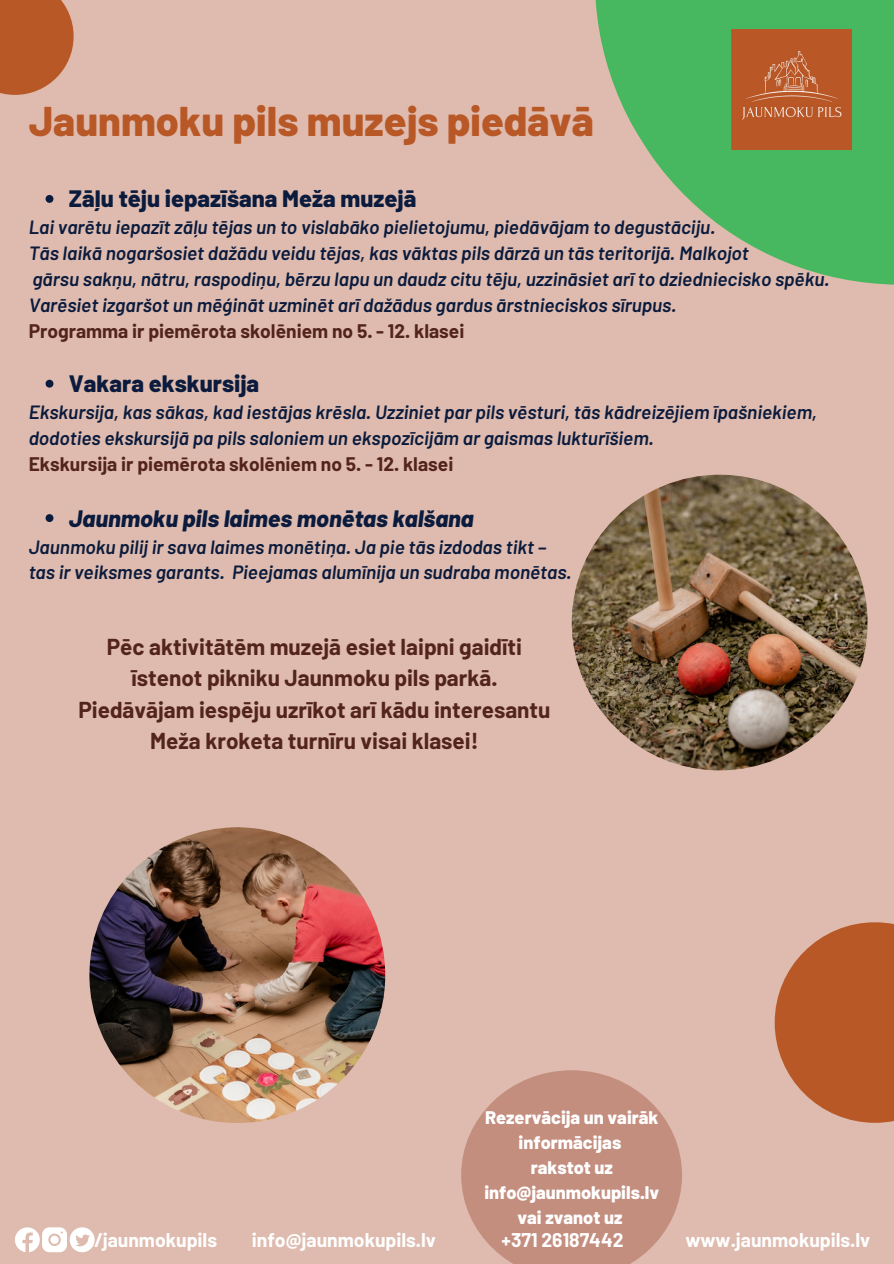
<style>
.page{position:relative;width:894px;height:1264px;background:#fff}
.page>*{position:absolute;margin:0;border:0;box-sizing:border-box;transform-origin:0 0}
.t1{font:800 41.4px "Barlow";color:#b95827}
.t2{font:800 23.7px "Barlow";color:#0b1b3d}
.t3{font:italic 800 23.7px "Barlow";color:#0b1b3d}
.t4{font:700 22.5px/31.5px "Barlow";color:#53241b;text-align:center}
.t5{font:700 19.35px "Barlow";color:#fff}
.t6{font:italic 600 19.2px/26px "Barlow";color:#0b1b3d}
.t7{font:700 19.2px "Barlow";color:#53241b}
.t8{font:800 18.15px/24.8px "Barlow";color:#fff;text-align:center}
</style>
<div class="page">
<div style="left:0;top:0;width:893px;height:1263px;background:#debbae"></div>
<svg style="left:595px;top:0;width:298px;height:285px;fill:#48b860"></svg>
<svg style="left:0;top:0;width:74px;height:95px;background:#bd6539"></svg>
<svg style="left:461px;top:1070px;width:220px;height:193px"></svg>
<img style="left:571px;top:474px;width:296px;height:296px;border-radius:50%">
<img style="left:731px;top:30px;width:120px;height:119px">
<svg style="left:46px;top:195px;width:7px;height:8px"></svg>
<svg style="left:46px;top:380px;width:7px;height:7px"></svg>
<svg style="left:46px;top:514px;width:7px;height:8px"></svg>
<svg style="left:15px;top:1227px;width:80px;height:25px"></svg>
<img style="left:89px;top:827px;width:296px;height:295px;border-radius:50%">
<svg style="left:774px;top:922px;width:119px;height:200px"></svg>
<p class="t1" style="left:29px;top:94px;width:566px">Jaunmoku pils muzejs piedāvā</p>
<p class="t2" style="left:69px;top:184px;width:349px">Zāļu tēju iepazīšana Meža muzejā</p>
<p class="t6" style="left:29px;top:214px;width:688px">Lai varētu iepazīt zāļu tējas un to vislabāko pielietojumu, piedāvājam to degustāciju.</p>
<p class="t6" style="left:29px;top:240px;width:721px">Tās laikā nogaršosiet dažādu veidu tējas, kas vāktas pils dārzā un tās teritorijā. Malkojot</p>
<p class="t6" style="left:29px;top:265px;width:802px">gārsu sakņu, nātru, raspodiņu, bērzu lapu un daudz citu tēju, uzzināsiet arī to dziedniecisko spēku.<br>Varēsiet izgaršot un mēģināt uzminēt arī dažādus gardus ārstnieciskos sīrupus.</p>
<p class="t7" style="left:29px;top:319px;width:437px">Programma ir piemērota skolēniem no 5. - 12. klasei</p>
<p class="t2" style="left:69px;top:368px;width:192px">Vakara ekskursija</p>
<p class="t6" style="left:29px;top:398px;width:789px">Ekskursija, kas sākas, kad iestājas krēsla. Uzziniet par pils vēsturi, tās kādreizējiem īpašniekiem, dodoties ekskursijā pa pils saloniem un ekspozīcijām ar gaismas lukturīšiem.</p>
<p class="t7" style="left:29px;top:452px;width:426px">Ekskursija ir piemērota skolēniem no 5. - 12. klasei</p>
<p class="t3" style="left:69px;top:503px;width:406px">Jaunmoku pils laimes monētas kalšana</p>
<p class="t6" style="left:29px;top:533px;width:519px">Jaunmoku pilij ir sava laimes monētiņa. Ja pie tās izdodas tikt –</p>
<p class="t6" style="left:29px;top:559px;width:544px">tas ir veiksmes garants. Pieejamas alumīnija un sudraba monētas.</p>
<p class="t4" style="left:78px;top:630px;width:473px">Pēc aktivitātēm muzejā esiet laipni gaidīti īstenot pikniku Jaunmoku pils parkā.<br>Piedāvājam iespēju uzrīkot arī kādu interesantu Meža kroketa turnīru visai klasei!</p>
<p class="t8" style="left:485px;top:1104px;width:175px">Rezervācija un vairāk informācijas</p>
<p class="t8" style="left:484px;top:1154px;width:176px">rakstot uz info@jaunmokupils.lv vai zvanot uz</p>
<p class="t5" style="left:94px;top:1227px;width:124px">/jaunmokupils</p>
<p class="t5" style="left:252px;top:1227px;width:185px">info@jaunmokupils.lv</p>
<p class="t5" style="left:501px;top:1227px;width:123px">+371 26187442</p>
<p class="t5" style="left:685px;top:1227px;width:186px">www.jaunmokupils.lv</p>
</div>
